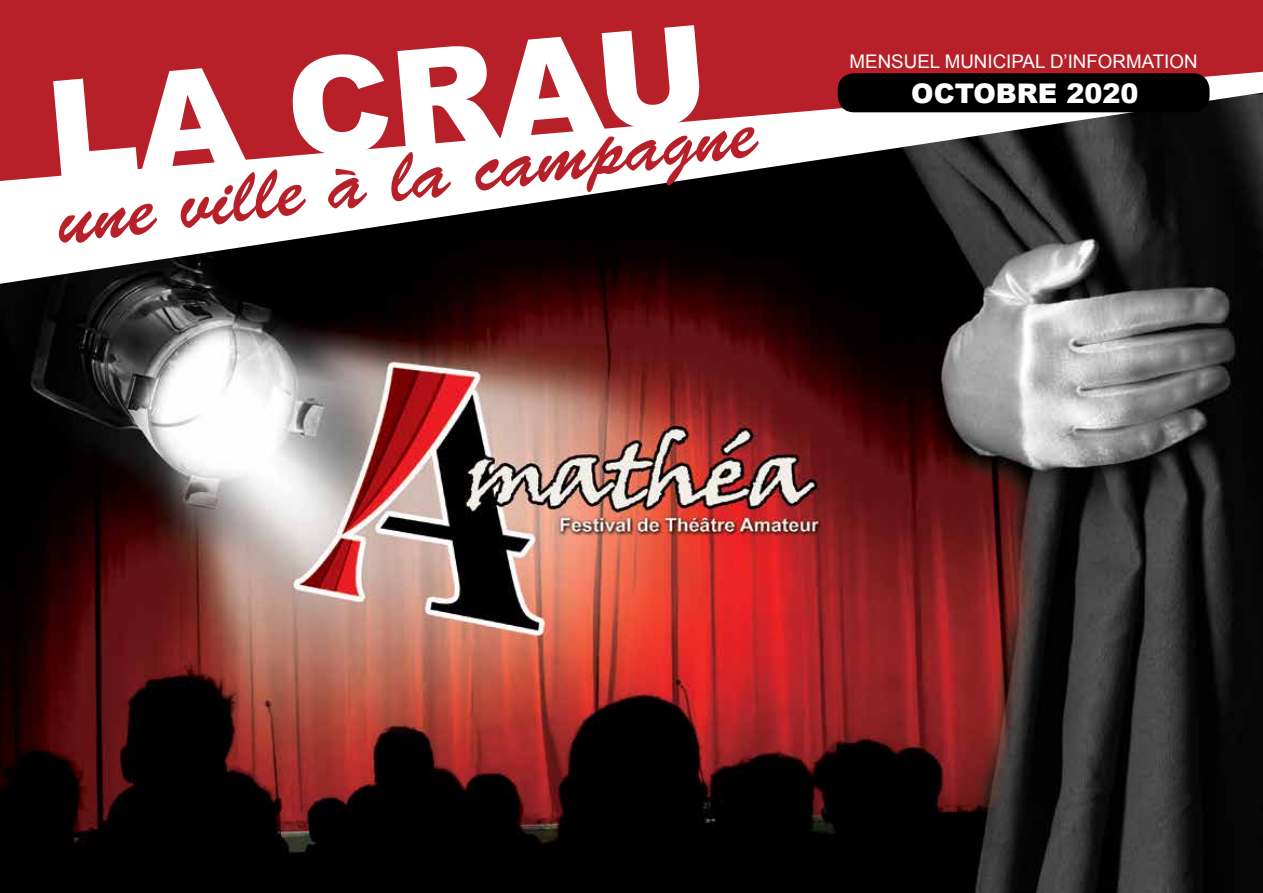
<style>
.page{position:relative;width:1263px;height:893px;background:#fff}
.page>*{position:absolute;margin:0;border:0;box-sizing:border-box;transform-origin:0 0}
.t1{font:900 135px "Arial";color:#fff}
.t2{font:75px "Brush Script Std";color:#b72028}
.t3{font:900 27px "Arial";color:#fff}
.t4{font:18.75px "Arial";color:#fff}
</style>
<div class="page">
<img style="left:0;top:284px;width:1263px;height:609px">
<svg style="left:0;top:181px;width:1263px;height:103px"></svg>
<svg style="left:0;top:0;width:1263px;height:181px;fill:#b72028"></svg>
<div style="left:838px;top:73px;width:371px;height:39px;background:#000;border-radius:17px"></div>
<h1 class="t1" style="left:39px;top:33px;width:664px;rotate:-5deg">LA CRAU</h1>
<h2 class="t2" style="left:53px;top:176px;width:705px;rotate:-7deg">une ville à la campagne</h2>
<p class="t4" style="left:850px;top:49px;width:349px">MENSUEL MUNICIPAL D’INFORMATION</p>
<h3 class="t3" style="left:911px;top:74px;width:229px">OCTOBRE 2020</h3>
</div>
